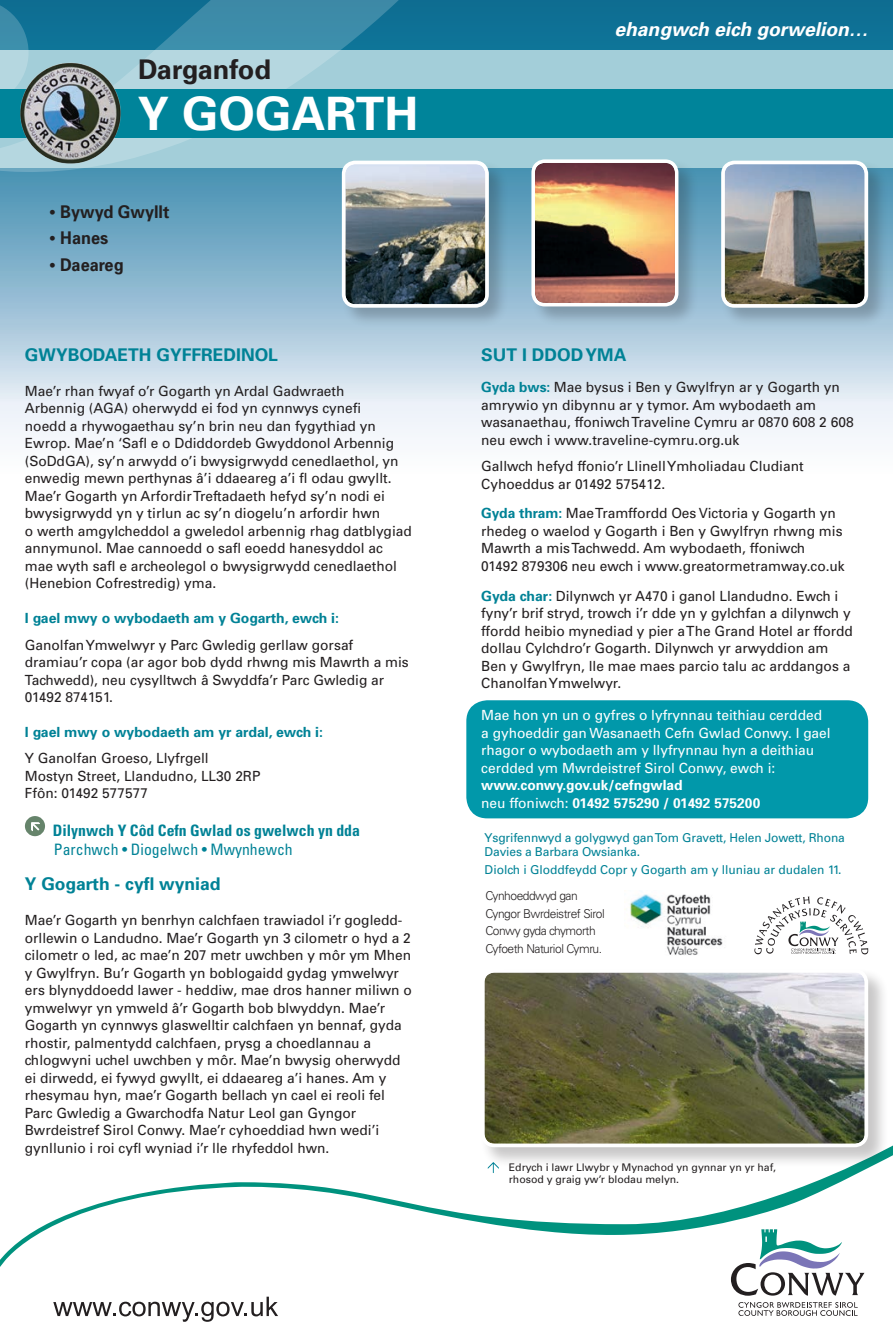
<style>
.page{position:relative;width:893px;height:1340px;background:#fff}
.page>*{position:absolute;margin:0;border:0;box-sizing:border-box;transform-origin:0 0}
.t1{font:700 46.02px "Univers";color:#fff}
.t2{font:700 27.12px "Univers";letter-spacing:-.01em;color:#231f20}
.t3{font:italic 700 19.25px "Univers";color:#fff}
.t4{font:700 17.5px "Univers";color:#008296}
.t5{font:700 17.5px "Univers";color:#231f20;scale:.93 1}
.t6{font:700 condensed 15.75px "Univers";color:#008296}
.t7{font:condensed 15.75px "Univers";color:#008296}
.t8{font:14px/17.5px "Univers";color:#231f20}
.t9{font:14px/17.5px "Univers";color:#fff}
.t10{font:700 14px "Univers";color:#008296}
.t11{font:700 14px "Univers";color:#fff}
.t12{font:12.25px "Univers";letter-spacing:-.01em;color:#008296}
.t13{font:300 12.25px/17.5px "Univers";letter-spacing:-.04em;color:#231f20}
.t14{font:10.5px "Univers";color:#231f20}
.s1{font-size:19.25px}
.s2{font-weight:700;color:#008296}
.s3{font-weight:400}
</style>
<div class="page">
<div style="left:466px;top:700px;width:402px;height:118px;background:#0198aa;border-radius:21px"></div>
<svg style="left:0;top:1145px;width:893px;height:129px"></svg>
<svg style="left:53px;top:1296px;width:225px;height:25px"></svg>
<svg style="left:738px;top:1302px;width:120px;height:13px"></svg>
<svg style="left:731px;top:1229px;width:133px;height:66px"></svg>
<div style="left:0;top:0;width:893px;height:475px;background:#f5f7fc"></div>
<svg style="left:0;top:0;width:893px;height:401px;background:#93bcd1"></svg>
<div style="left:0;top:50px;width:893px;height:39px;background:#a3ced9"></div>
<div style="left:0;top:137px;width:893px;height:31px;background:#a3ced9"></div>
<svg style="left:0;top:0;width:507px;height:203px"></svg>
<div style="left:0;top:89px;width:893px;height:48px;background:#00849a"></div>
<img style="left:17px;top:61px;width:107px;height:105px">
<div style="left:341px;top:160px;width:168px;height:168px;background:#231f20;opacity:.25"></div>
<img style="left:347px;top:166px;width:137px;height:137px">
<div style="left:342px;top:161px;width:147px;height:147px;border:4px solid #fff;border-radius:12px"></div>
<div style="left:480px;top:968px;width:409px;height:199px;background:#231f20;opacity:.25"></div>
<img style="left:486px;top:974px;width:377px;height:168px">
<div style="left:481px;top:969px;width:387px;height:178px;border:4px solid #fff;border-radius:12px"></div>
<div style="left:531px;top:159px;width:168px;height:168px;background:#231f20;opacity:.25"></div>
<img style="left:536px;top:164px;width:137px;height:137px">
<div style="left:531px;top:159px;width:147px;height:147px;border:4px solid #fff;border-radius:12px"></div>
<div style="left:721px;top:160px;width:168px;height:168px;background:#231f20;opacity:.25"></div>
<img style="left:726px;top:166px;width:137px;height:137px">
<div style="left:721px;top:161px;width:147px;height:147px;border:4px solid #fff;border-radius:12px"></div>
<svg style="left:488px;top:1162px;width:11px;height:11px"></svg>
<div style="left:25px;top:816px;width:20px;height:20px;background:#66846b;border-radius:50%"></div>
<svg style="left:31px;top:822px;width:9px;height:9px"></svg>
<svg style="left:754px;top:896px;width:114px;height:58px"></svg>
<img style="left:625px;top:894px;width:98px;height:61px">
<p class="t2" style="left:138px;top:52px;width:134px">Darganfod</p>
<p class="t1" style="left:138px;top:84px;width:282px">Y GOGARTH</p>
<p class="t5" style="left:49px;top:200px;width:131px"><span class="s1">•</span> Bywyd Gwyllt</p>
<p class="t5" style="left:49px;top:227px;width:65px"><span class="s1">•</span> Hanes</p>
<p class="t5" style="left:49px;top:253px;width:82px"><span class="s1">•</span> Daeareg</p>
<p class="t4" style="left:25px;top:343px;width:255px">GWYBODAETH GYFFREDINOL</p>
<p class="t8" style="left:25px;top:382px;width:388px">Mae’r rhan fwyaf o’r Gogarth yn Ardal Gadwraeth<br>Arbennig (AGA) oherwydd ei fod yn cynnwys cynefi<br>noedd a rhywogaethau sy’n brin neu dan fygythiad yn Ewrop. Mae’n ‘Safl e o Ddiddordeb Gwyddonol Arbennig (SoDdGA), sy’n arwydd o’i bwysigrwydd cenedlaethol, yn enwedig mewn perthynas â’i ddaeareg a’i fl odau gwyllt.<br>Mae’r Gogarth yn Arfordir Treftadaeth hefyd sy’n nodi ei bwysigrwydd yn y tirlun ac sy’n diogelu’n arfordir hwn<br>o werth amgylcheddol a gweledol arbennig rhag datblygiad</p>
<p class="t8" style="left:25px;top:539px;width:374px">annymunol. Mae cannoedd o safl eoedd hanesyddol ac mae wyth safl e archeolegol o bwysigrwydd cenedlaethol (Henebion Cofrestredig) yma.</p>
<p class="t10" style="left:25px;top:609px;width:316px">I gael mwy o wybodaeth am y Gogarth, ewch i:</p>
<p class="t8" style="left:25px;top:635px;width:385px">Ganolfan Ymwelwyr y Parc Gwledig gerllaw gorsaf dramiau’r copa (ar agor bob dydd rhwng mis Mawrth a mis</p>
<p class="t8" style="left:25px;top:670px;width:361px">Tachwedd), neu cysylltwch â Swyddfa’r Parc Gwledig ar<br>01492 874151.</p>
<p class="t10" style="left:25px;top:723px;width:300px">I gael mwy o wybodaeth am yr ardal, ewch i:</p>
<p class="t8" style="left:25px;top:749px;width:185px">Y Ganolfan Groeso, Llyfrgell</p>
<p class="t8" style="left:25px;top:767px;width:237px">Mostyn Street, Llandudno, LL30 2RP</p>
<p class="t8" style="left:25px;top:784px;width:125px">Ffôn: 01492 577577</p>
<p class="t6" style="left:53px;top:820px;width:309px">Dilynwch Y Côd Cefn Gwlad os gwelwch yn dda</p>
<p class="t7" style="left:54px;top:839px;width:240px">Parchwch • Diogelwch • Mwynhewch</p>
<p class="t4" style="left:25px;top:872px;width:197px">Y Gogarth - cyfl wyniad</p>
<p class="t8" style="left:25px;top:911px;width:388px">Mae’r Gogarth yn benrhyn calchfaen trawiadol i’r gogledd&shy;orllewin o Landudno. Mae’r Gogarth yn 3 cilometr o hyd a 2</p>
<p class="t8" style="left:25px;top:946px;width:388px">cilometr o led, ac mae’n 207 metr uwchben y môr ym Mhen y Gwylfryn. Bu’r Gogarth yn boblogaidd gydag ymwelwyr ers blynyddoedd lawer - heddiw, mae dros hanner miliwn o ymwelwyr yn ymweld â’r Gogarth bob blwyddyn. Mae’r</p>
<p class="t8" style="left:25px;top:1016px;width:378px">Gogarth yn cynnwys glaswelltir calchfaen yn bennaf, gyda rhostir, palmentydd calchfaen, prysg a choedlannau a chlogwyni uchel uwchben y môr. Mae’n bwysig oherwydd ei dirwedd, ei fywyd gwyllt, ei ddaeareg a’i hanes. Am y rhesymau hyn, mae’r Gogarth bellach yn cael ei reoli fel</p>
<p class="t8" style="left:25px;top:1103px;width:356px">Parc Gwledig a Gwarchodfa Natur Leol gan Gyngor<br>Bwrdeistref Sirol Conwy. Mae’r cyhoeddiad hwn wedi’i gynllunio i roi cyfl wyniad i’r lle rhyfeddol hwn.</p>
<p class="t3" style="left:614px;top:17px;width:255px">ehangwch eich gorwelion…</p>
<p class="t4" style="left:481px;top:343px;width:147px">SUT I DDOD YMA</p>
<p class="t8" style="left:481px;top:378px;width:360px"><span class="s2">Gyda bws:</span> Mae bysus i Ben y Gwylfryn ar y Gogarth yn amrywio yn dibynnu ar y tymor. Am wybodaeth am</p>
<p class="t8" style="left:481px;top:413px;width:374px">wasanaethau, ffoniwch Traveline Cymru ar 0870 608 2 608 neu ewch i www.traveline-cymru.org.uk</p>
<p class="t8" style="left:481px;top:457px;width:324px">Gallwch hefyd ffonio’r Llinell Ymholiadau Cludiant<br>Cyhoeddus ar 01492 575412.</p>
<p class="t8" style="left:481px;top:504px;width:363px"><span class="s2">Gyda thram:</span> Mae Tramffordd Oes Victoria y Gogarth yn rhedeg o waelod y Gogarth i Ben y Gwylfryn rhwng mis<br>Mawrth a mis Tachwedd. Am wybodaeth, ffoniwch</p>
<p class="t8" style="left:481px;top:557px;width:365px">01492 879306 neu ewch i www.greatormetramway.co.uk</p>
<p class="t8" style="left:481px;top:586px;width:373px"><span class="s2">Gyda char:</span> Dilynwch yr A470 i ganol Llandudno. Ewch i fyny’r brif stryd, trowch i’r dde yn y gylchfan a dilynwch y ffordd heibio mynediad y pier a The Grand Hotel ar ffordd</p>
<p class="t8" style="left:481px;top:639px;width:371px">dollau Cylchdro’r Gogarth. Dilynwch yr arwyddion am<br>Ben y Gwylfryn, lle mae maes parcio talu ac arddangos a<br>Chanolfan Ymwelwyr.</p>
<p class="t9" style="left:481px;top:706px;width:351px">Mae hon yn un o gyfres o lyfrynnau teithiau cerdded a gyhoeddir gan Wasanaeth Cefn Gwlad Conwy. I gael rhagor o wybodaeth am y llyfrynnau hyn a deithiau cerdded ym Mwrdeistref Sirol Conwy, ewch i:</p>
<p class="t11" style="left:481px;top:776px;width:203px">www.conwy.gov.uk/cefngwlad</p>
<p class="t11" style="left:481px;top:793px;width:281px"><span class="s3">neu ffoniwch:</span> 01492 575290 / 01492 575200</p>
<p class="t12" style="left:485px;top:830px;width:362px">Ysgrifennwyd a golygwyd gan Tom Gravett, Helen Jowett, Rhona</p>
<p class="t12" style="left:485px;top:844px;width:157px">Davies a Barbara Owsianka.</p>
<p class="t12" style="left:485px;top:862px;width:358px">Diolch i Gloddfeydd Copr y Gogarth am y lluniau ar dudalen 11.</p>
<p class="t13" style="left:485px;top:886px;width:121px">Cynhoeddwyd gan<br>Cyngor Bwrdeistref Sirol<br>Conwy gyda chymorth<br>Cyfoeth Naturiol Cymru.</p>
<p class="t14" style="left:509px;top:1160px;width:269px">Edrych i lawr Llwybr y Mynachod yn gynnar yn yr haf,</p>
<p class="t14" style="left:509px;top:1172px;width:172px">rhosod y graig yw’r blodau melyn.</p>
</div>
